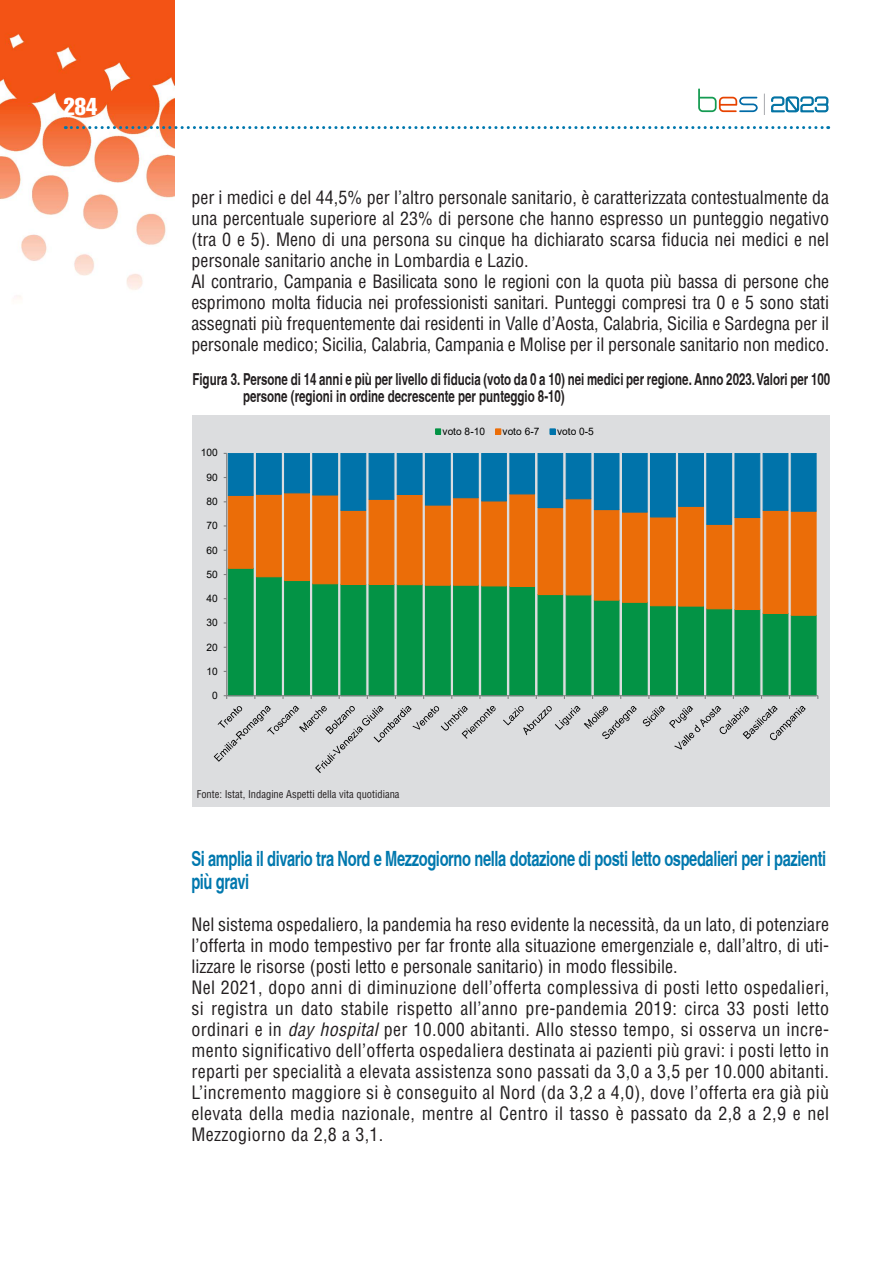
<style>
.page{position:relative;width:893px;height:1263px;background:#fff}
.page>*{position:absolute;margin:0;border:0;box-sizing:border-box;transform-origin:0 0}
.t1{font:24px "Helvetica LT Std Comp";color:#fff}
.t2{font:700 condensed 21px/22.5px "Helvetica";letter-spacing:-.02em;color:#0078ae;scale:.85 1}
.t3{font:condensed 18px/21px "Helvetica LT Std";letter-spacing:.02em;color:#231f20}
.t4{font:condensed 18px/21px "Helvetica LT Std";color:#231f20}
.t5{font:700 condensed 16.5px/16.5px "Helvetica";color:#231f20;scale:.85 1}
.t6{font:condensed 10.5px "Helvetica LT Std";color:#231f20}
.t7{font:10.2px "Arial";letter-spacing:.005em;color:#000}
.s1{font-style:italic}
</style>
<div class="page">
<img style="left:0;top:0;width:174px;height:299px">
<svg style="left:65px;top:126px;width:764px;height:3px"></svg>
<svg style="left:764px;top:94px;width:1px;height:21px"></svg>
<svg style="left:698px;top:88px;width:60px;height:24px"></svg>
<svg style="left:771px;top:96px;width:57px;height:16px"></svg>
<div style="left:192px;top:416px;width:638px;height:391px;background:#dcdddf"></div>
<svg style="left:227px;top:616px;width:590px;height:81px;background:#169952"></svg>
<svg style="left:227px;top:526px;width:590px;height:90px;background:#b47e27"></svg>
<hr style="left:226px;top:453px;width:1px;height:243px;background:#7f7f7f">
<svg style="left:224px;top:453px;width:593px;height:73px;background:#507a83"></svg>
<hr style="left:227px;top:695px;width:591px;height:1px;background:#7f7f7f">
<svg style="left:214px;top:706px;width:282px;height:67px"></svg>
<svg style="left:503px;top:706px;width:134px;height:33px"></svg>
<svg style="left:643px;top:706px;width:163px;height:43px"></svg>
<div style="left:435px;top:428px;width:6px;height:7px;border:1px solid #039345"></div>
<div style="left:495px;top:428px;width:6px;height:7px;border:1px solid #eb6d08"></div>
<div style="left:549px;top:428px;width:7px;height:7px;border:1px solid #0073aa"></div>
<h1 class="t1" style="left:64px;top:91px;width:35px">284</h1>
<p class="t4" style="left:191px;top:187px;width:639px">per i medici e del 44,5% per l’altro personale sanitario, è caratterizzata contestualmente da una percentuale superiore al 23% di persone che hanno espresso un punteggio negativo (tra 0 e 5). Meno di una persona su cinque ha dichiarato scarsa fiducia nei medici e nel personale sanitario anche in Lombardia e Lazio.<br>Al contrario, Campania e Basilicata sono le regioni con la quota più bassa di persone che esprimono molta fiducia nei professionisti sanitari. Punteggi compresi tra 0 e 5 sono stati assegnati più frequentemente dai residenti in Valle d’Aosta, Calabria, Sicilia e Sardegna per il personale medico; Sicilia, Calabria, Campania e Molise per il personale sanitario non medico.</p>
<p class="t5" style="left:243px;top:371px;width:692px;text-indent:-51px">Figura 3. Persone di 14 anni e più per livello di fiducia (voto da 0 a 10) nei medici per regione. Anno 2023. Valori per 100 persone (regioni in ordine decrescente per punteggio 8-10)</p>
<p class="t7" style="left:201px;top:446px;width:19px">100</p>
<p class="t7" style="left:207px;top:470px;width:13px">90</p>
<p class="t7" style="left:207px;top:494px;width:13px">80</p>
<p class="t7" style="left:207px;top:519px;width:13px">70</p>
<p class="t7" style="left:207px;top:543px;width:13px">60</p>
<p class="t7" style="left:207px;top:567px;width:13px">50</p>
<p class="t7" style="left:207px;top:591px;width:13px">40</p>
<p class="t7" style="left:207px;top:616px;width:13px">30</p>
<p class="t7" style="left:207px;top:640px;width:13px">20</p>
<p class="t7" style="left:207px;top:664px;width:13px">10</p>
<p class="t7" style="left:212px;top:688px;width:7px">0</p>
<p class="t6" style="left:197px;top:788px;width:204px">Fonte: Istat, Indagine Aspetti della vita quotidiana</p>
<p class="t7" style="left:443px;top:424px;width:44px">voto 8-10</p>
<p class="t7" style="left:503px;top:424px;width:38px">voto 6-7</p>
<p class="t7" style="left:557px;top:424px;width:38px">voto 0-5</p>
<p class="t2" style="left:191px;top:847px;width:748px">Si amplia il divario tra Nord e Mezzogiorno nella dotazione di posti letto ospedalieri per i pazienti più gravi</p>
<p class="t3" style="left:191px;top:914px;width:639px">Nel sistema ospedaliero, la pandemia ha reso evidente la necessità, da un lato, di potenziare l’offerta in modo tempestivo per far fronte alla situazione emergenziale e, dall’altro, di uti&shy;lizzare le risorse (posti letto e personale sanitario) in modo flessibile.<br>Nel 2021, dopo anni di diminuzione dell’offerta complessiva di posti letto ospedalieri, si registra un dato stabile rispetto all’anno pre-pandemia 2019: circa 33 posti letto ordinari e in <span class="s1">day hospital</span> per 10.000 abitanti. Allo stesso tempo, si osserva un incre&shy;mento significativo dell’offerta ospedaliera destinata ai pazienti più gravi: i posti letto in reparti per specialità a elevata assistenza sono passati da 3,0 a 3,5 per 10.000 abitanti.<br>L’incremento maggiore si è conseguito al Nord (da 3,2 a 4,0), dove l’offerta era già più elevata della media nazionale, mentre al Centro il tasso è passato da 2,8 a 2,9 e nel Mezzogiorno da 2,8 a 3,1.</p>
</div>
